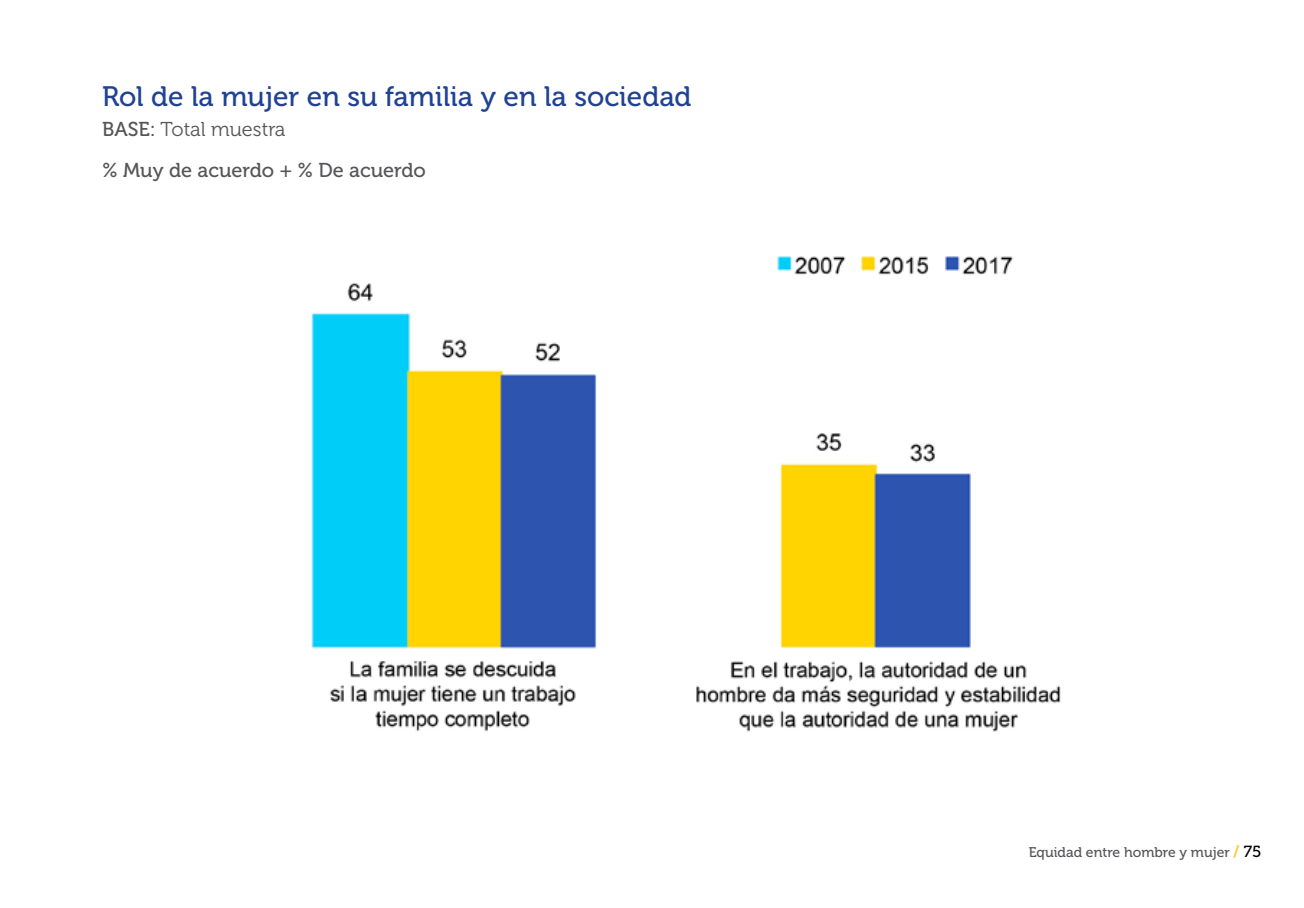
<style>
.page{position:relative;width:1304px;height:908px;background:#fff}
.page>*{position:absolute;margin:0;border:0;box-sizing:border-box;transform-origin:0 0}
.t1{font:28px "Museo 500";color:#204194}
.t2{font:20px "Museo 500";color:#55565a}
.t3{font:20px "Museo 300";color:#55565a}
.t4{font:14px "Museo 500";color:#55565a}
.s1{font-family:"Museo 500"}
.s2{font-family:"Museo 700";font-size:16px;color:#ffc627}
.s3{font-size:16px;color:#000}
</style>
<div class="page">
<img style="left:311px;top:283px;width:750px;height:449px">
<img style="left:769px;top:414px;width:265px;height:239px">
<img style="left:759px;top:256px;width:290px;height:35px">
<p class="t1" style="left:102px;top:81px;width:591px">Rol de la mujer en su familia y en la sociedad</p>
<p class="t3" style="left:102px;top:118px;width:185px"><span class="s1">BASE:</span> Total muestra</p>
<p class="t2" style="left:102px;top:159px;width:325px">% Muy de acuerdo + % De acuerdo</p>
<p class="t4" style="left:1029px;top:844px;width:234px">Equidad entre hombre y mujer <span class="s2">/</span> <span class="s3">75</span></p>
</div>
